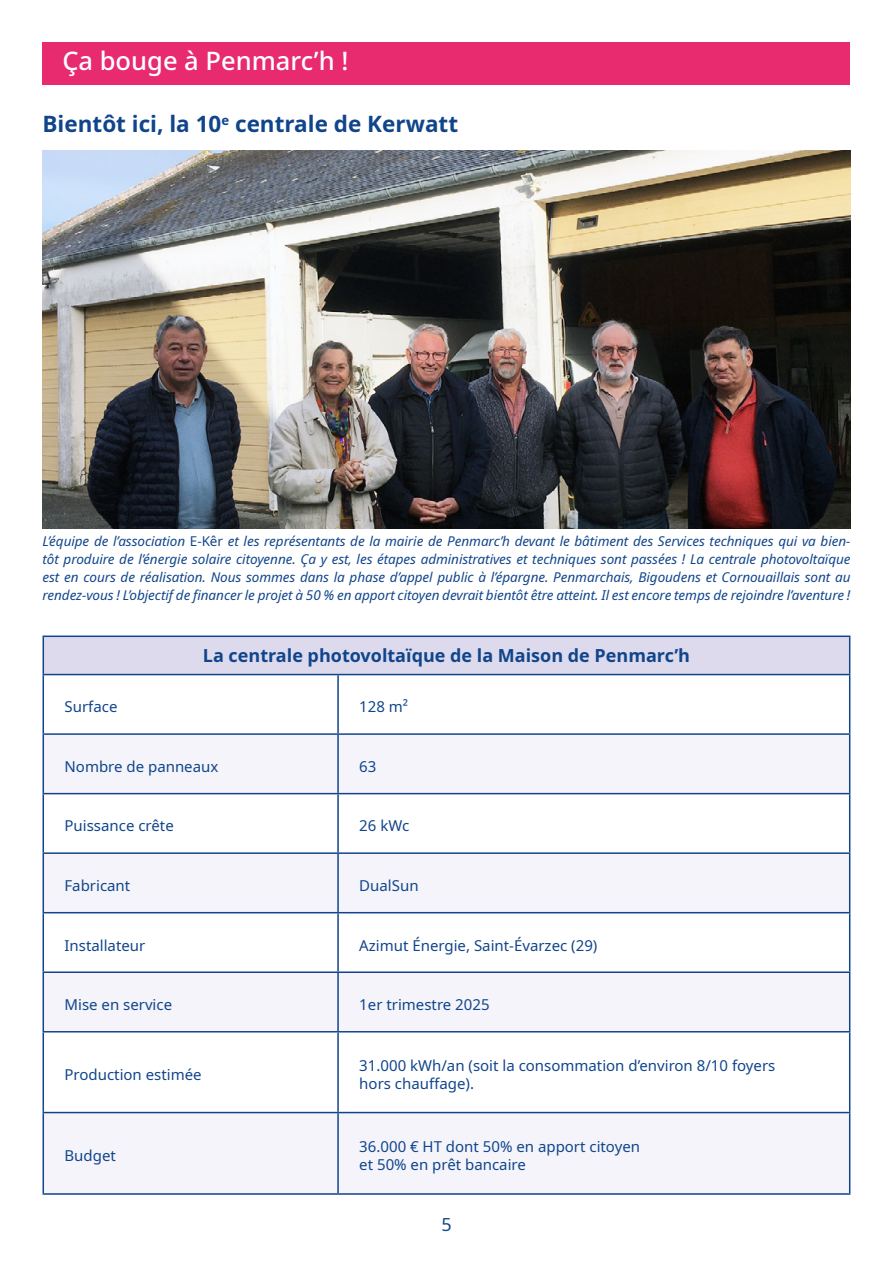
<style>
.page{position:relative;width:893px;height:1263px;background:#fff}
.page>*{position:absolute;margin:0;border:0;box-sizing:border-box;transform-origin:0 0}
.t1{font:500 25.5px "Noto Sans";color:#fff}
.t2{font:700 22.5px "Noto Sans";color:#11458b}
.t3{font:700 18px "Noto Sans";color:#11458b}
.t4{font:18px "Noto Sans";color:#11458b}
.t5{font:15px/18px "Noto Sans";color:#11458b}
.t6{font:italic 13.5px/18px "Noto Sans";letter-spacing:-.005em;color:#11458b;text-align:justify}
.s1{font-style:normal}
</style>
<div class="page">
<img style="left:43px;top:151px;width:807px;height:378px">
<div style="left:43px;top:43px;width:807px;height:42px;background:#e72b6e"></div>
<div style="left:43px;top:636px;width:807px;height:38px;background:#dcdaec"></div>
<svg style="left:44px;top:735px;width:805px;height:458px;fill:#f4f4fa"></svg>
<hr style="left:43px;top:635px;width:295px;height:2px;background:#11458b">
<hr style="left:43px;top:637px;width:1px;height:37px;background:#11458b">
<hr style="left:338px;top:635px;width:512px;height:2px;background:#11458b">
<hr style="left:849px;top:637px;width:1px;height:37px;background:#11458b">
<hr style="left:43px;top:674px;width:295px;height:1px;background:#11458b">
<hr style="left:43px;top:675px;width:1px;height:58px;background:#11458b">
<hr style="left:338px;top:674px;width:512px;height:1px;background:#11458b">
<hr style="left:337px;top:675px;width:2px;height:58px;background:#11458b">
<hr style="left:849px;top:675px;width:1px;height:58px;background:#11458b">
<hr style="left:43px;top:733px;width:295px;height:2px;background:#11458b">
<hr style="left:43px;top:735px;width:1px;height:58px;background:#11458b">
<hr style="left:338px;top:733px;width:512px;height:2px;background:#11458b">
<hr style="left:337px;top:735px;width:2px;height:58px;background:#11458b">
<hr style="left:849px;top:735px;width:1px;height:58px;background:#11458b">
<hr style="left:43px;top:793px;width:295px;height:1px;background:#11458b">
<hr style="left:43px;top:794px;width:1px;height:58px;background:#11458b">
<hr style="left:338px;top:793px;width:512px;height:1px;background:#11458b">
<hr style="left:337px;top:794px;width:2px;height:58px;background:#11458b">
<hr style="left:849px;top:794px;width:1px;height:58px;background:#11458b">
<hr style="left:43px;top:913px;width:1px;height:58px;background:#11458b">
<hr style="left:337px;top:913px;width:2px;height:58px;background:#11458b">
<hr style="left:849px;top:913px;width:1px;height:58px;background:#11458b">
<hr style="left:43px;top:1032px;width:1px;height:80px;background:#11458b">
<hr style="left:337px;top:1032px;width:2px;height:80px;background:#11458b">
<hr style="left:849px;top:1032px;width:1px;height:80px;background:#11458b">
<hr style="left:43px;top:852px;width:295px;height:2px;background:#11458b">
<hr style="left:43px;top:854px;width:1px;height:58px;background:#11458b">
<hr style="left:43px;top:912px;width:295px;height:1px;background:#11458b">
<hr style="left:338px;top:852px;width:512px;height:2px;background:#11458b">
<hr style="left:337px;top:854px;width:2px;height:58px;background:#11458b">
<hr style="left:849px;top:854px;width:1px;height:58px;background:#11458b">
<hr style="left:338px;top:912px;width:512px;height:1px;background:#11458b">
<hr style="left:43px;top:971px;width:295px;height:2px;background:#11458b">
<hr style="left:43px;top:973px;width:1px;height:58px;background:#11458b">
<hr style="left:43px;top:1031px;width:295px;height:1px;background:#11458b">
<hr style="left:338px;top:971px;width:512px;height:2px;background:#11458b">
<hr style="left:337px;top:973px;width:2px;height:58px;background:#11458b">
<hr style="left:849px;top:973px;width:1px;height:58px;background:#11458b">
<hr style="left:338px;top:1031px;width:512px;height:1px;background:#11458b">
<hr style="left:43px;top:1112px;width:295px;height:1px;background:#11458b">
<hr style="left:43px;top:1113px;width:1px;height:80px;background:#11458b">
<hr style="left:43px;top:1193px;width:295px;height:2px;background:#11458b">
<hr style="left:338px;top:1112px;width:512px;height:1px;background:#11458b">
<hr style="left:337px;top:1113px;width:2px;height:80px;background:#11458b">
<hr style="left:849px;top:1113px;width:1px;height:80px;background:#11458b">
<hr style="left:338px;top:1193px;width:512px;height:2px;background:#11458b">
<h1 class="t1" style="left:62px;top:46px;width:287px">Ça bouge à Penmarc’h !</h1>
<h2 class="t2" style="left:43px;top:108px;width:417px">Bientôt ici, la 10<sup>e</sup> centrale de Kerwatt</h2>
<p class="t6" style="left:43px;top:533px;width:809px">L’équipe de l’association <span class="s1">E-Kêr</span> et les représentants de la mairie de Penmarc’h devant le bâtiment des Services techniques qui va bien&shy;tôt produire de l’énergie solaire citoyenne. Ça y est, les étapes administratives et techniques sont passées ! La centrale photovoltaïque est en cours de réalisation. Nous sommes dans la phase d’appel public à l’épargne. Penmarchais, Bigoudens et Cornouaillais sont au rendez-vous ! L’objectif de financer le projet à 50 % en apport citoyen devrait bientôt être atteint. Il est encore temps de rejoindre l’aventure !</p>
<h3 class="t3" style="left:203px;top:642px;width:489px">La centrale photovoltaïque de la Maison de Penmarc’h</h3>
<p class="t5" style="left:65px;top:698px;width:54px">Surface</p>
<p class="t5" style="left:359px;top:698px;width:50px">128 m²</p>
<p class="t5" style="left:65px;top:758px;width:155px">Nombre de panneaux</p>
<p class="t5" style="left:359px;top:758px;width:19px">63</p>
<p class="t5" style="left:65px;top:817px;width:111px">Puissance crête</p>
<p class="t5" style="left:359px;top:817px;width:51px">26 kWc</p>
<p class="t5" style="left:65px;top:877px;width:67px">Fabricant</p>
<p class="t5" style="left:359px;top:877px;width:61px">DualSun</p>
<p class="t5" style="left:65px;top:936px;width:82px">Installateur</p>
<p class="t5" style="left:359px;top:936px;width:240px">Azimut Énergie, Saint-Évarzec (29)</p>
<p class="t5" style="left:65px;top:996px;width:109px">Mise en service</p>
<p class="t5" style="left:359px;top:996px;width:132px">1er trimestre 2025</p>
<p class="t5" style="left:65px;top:1066px;width:139px">Production estimée</p>
<p class="t5" style="left:359px;top:1057px;width:418px">31.000 kWh/an (soit la consommation d’environ 8/10 foyers hors chauffage).</p>
<p class="t5" style="left:65px;top:1147px;width:53px">Budget</p>
<p class="t5" style="left:359px;top:1138px;width:282px">36.000 € HT dont 50% en apport citoyen et 50% en prêt bancaire</p>
<h3 class="t4" style="left:441px;top:1212px;width:12px">5</h3>
</div>
